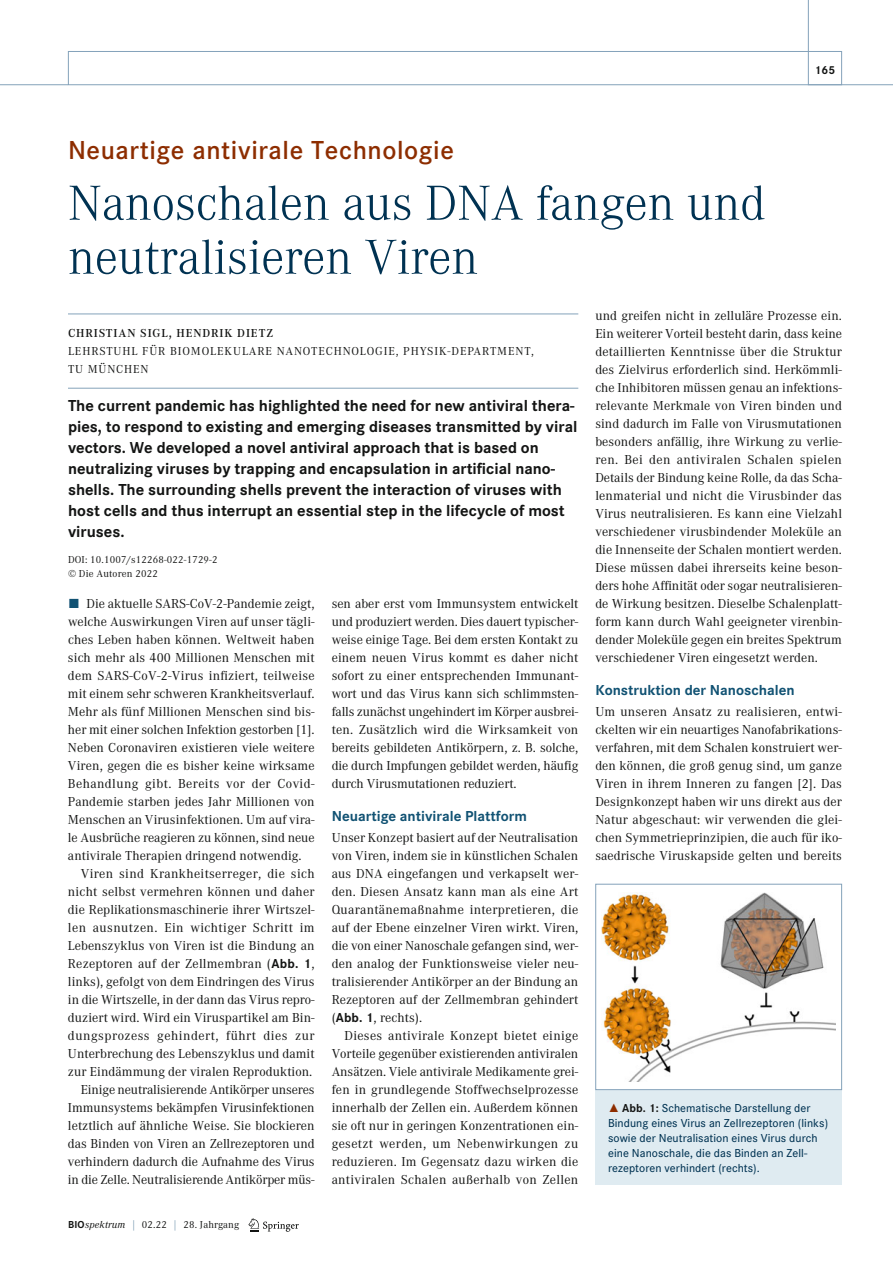
<style>
.page{position:relative;width:893px;height:1263px;background:#fff}
.page>*{position:absolute;margin:0;border:0;box-sizing:border-box;transform-origin:0 0}
.t1{font:300 51px/54px "Corporate A";color:#003252}
.t2{font:600 27px "Corporate S";letter-spacing:.02em;color:#8d2d00}
.t3{font:700 16.5px/21px "Corporate S";color:#131413}
.t4{font:700 15px "Corporate S";color:#115273}
.t5{font:13.5px/18px "Corporate A";letter-spacing:.005em;color:#131413;text-align:justify}
.t6{font:13.5px "Corporate A";letter-spacing:.03em;color:#131413}
.t7{font:13.5px "Corporate A";letter-spacing:.025em;color:#131413}
.t8{font:13.5px "Corporate A";letter-spacing:.04em;color:#131413}
.t9{font:500 12px/15px "Corporate S";letter-spacing:.005em;color:#003252}
.t10{font:12px/18px "Corporate A";letter-spacing:.075em;color:#131413}
.t11{font:600 12px "Corporate A";letter-spacing:.075em;color:#131413}
.t12{font:700 12px "Corporate S";color:#131413}
.t13{font:10.5px/13.5px "Corporate A";letter-spacing:.015em;color:#131413}
.s1{font-family:"The Sans Expert";color:#115273}
.s2{font-family:"Corporate S";font-weight:700}
.s3{font-style:italic}
.s4{color:#658ba6}
.s5{font-family:"The Sans Expert";font-weight:400;color:#8d2d00}
.s6{font-weight:700;color:#131413}
</style>
<div class="page">
<svg style="left:248px;top:1218px;width:51px;height:14px"></svg>
<hr style="left:68px;top:314px;width:510px;height:1px;background:#84a2ba">
<hr style="left:68px;top:388px;width:510px;height:1px;background:#84a2ba">
<div style="left:595px;top:1090px;width:247px;height:94px;background:#dfebf1"></div>
<img style="left:602px;top:892px;width:233px;height:190px">
<div style="left:595px;top:884px;width:247px;height:206px;border:1px solid #84a2ba"></div>
<svg style="left:807px;top:0;width:86px;height:85px"></svg>
<div style="left:68px;top:51px;width:774px;height:34px;border:1px solid #84a2ba"></div>
<hr style="left:0;top:84px;width:68px;height:1px;background:#84a2ba">
<h2 class="t2" style="left:68px;top:141px;width:387px">Neuartige antivirale Technologie</h2>
<h1 class="t1" style="left:68px;top:181px;width:699px">Nanoschalen aus DNA fangen und neutralisieren Viren</h1>
<p class="t12" style="left:814px;top:66px;width:22px">165</p>
<p class="t11" style="left:68px;top:329px;width:207px">CHRISTIAN SIGL, HENDRIK DIETZ</p>
<p class="t10" style="left:68px;top:343px;width:467px">LEHRSTUHL FÜR BIOMOLEKULARE NANOTECHNOLOGIE, PHYSIK-DEPARTMENT,<br>TU MÜNCHEN</p>
<p class="t3" style="left:68px;top:396px;width:511px">The current pandemic has highlighted the need for new antiviral thera&shy;pies, to respond to existing and emerging diseases transmitted by viral vectors. We developed a novel antiviral approach that is based on neutralizing viruses by trapping and encapsulation in artificial nano&shy;shells. The surrounding shells prevent the interaction of viruses with host cells and thus interrupt an essential step in the lifecycle of most viruses.</p>
<p class="t13" style="left:68px;top:554px;width:151px">DOI: 10.1007/s12268-022-1729-2 © Die Autoren 2022</p>
<p class="t5" style="left:68px;top:596px;width:248px"><span class="s1">ó</span> Die aktuelle SARS-CoV-2-Pandemie zeigt,</p>
<p class="t5" style="left:68px;top:614px;width:248px">welche Auswirkungen Viren auf unser tägli-</p>
<p class="t5" style="left:68px;top:632px;width:248px">ches Leben haben können. Weltweit haben</p>
<p class="t5" style="left:68px;top:650px;width:248px">sich mehr als 400 Millionen Menschen mit</p>
<p class="t5" style="left:68px;top:668px;width:248px">dem SARS-CoV-2-Virus infiziert, teilweise</p>
<p class="t5" style="left:68px;top:686px;width:248px">mit einem sehr schweren Krankheitsverlauf.</p>
<p class="t5" style="left:68px;top:704px;width:248px">Mehr als fünf Millionen Menschen sind bis-</p>
<p class="t5" style="left:68px;top:722px;width:248px">her mit einer solchen Infektion gestorben [1].</p>
<p class="t5" style="left:68px;top:740px;width:248px">Neben Coronaviren existieren viele weitere</p>
<p class="t5" style="left:68px;top:758px;width:248px">Viren, gegen die es bisher keine wirksame</p>
<p class="t6" style="left:68px;top:779px;width:248px">Behandlung gibt. Bereits vor der Covid-</p>
<p class="t5" style="left:68px;top:794px;width:248px">Pandemie starben jedes Jahr Millionen von</p>
<p class="t5" style="left:68px;top:812px;width:248px">Menschen an Virusinfektionen. Um auf vira-</p>
<p class="t5" style="left:68px;top:830px;width:248px">le Ausbrüche reagieren zu können, sind neue</p>
<p class="t5" style="left:68px;top:848px;width:235px">antivirale Therapien dringend notwendig.</p>
<p class="t7" style="left:81px;top:869px;width:235px">Viren sind Krankheitserreger, die sich</p>
<p class="t5" style="left:68px;top:884px;width:248px">nicht selbst vermehren können und daher</p>
<p class="t5" style="left:68px;top:902px;width:248px">die Replikationsmaschinerie ihrer Wirtszel-</p>
<p class="t6" style="left:68px;top:923px;width:248px">len ausnutzen. Ein wichtiger Schritt im</p>
<p class="t5" style="left:68px;top:938px;width:248px">Lebenszyklus von Viren ist die Bindung an</p>
<p class="t5" style="left:68px;top:956px;width:248px">Rezeptoren auf der Zellmembran (<span class="s2">Abb. 1</span>,</p>
<p class="t5" style="left:68px;top:974px;width:248px">links), gefolgt von dem Eindringen des Virus</p>
<p class="t5" style="left:68px;top:992px;width:248px">in die Wirtszelle, in der dann das Virus repro-</p>
<p class="t5" style="left:68px;top:1010px;width:248px">duziert wird. Wird ein Viruspartikel am Bin-</p>
<p class="t8" style="left:68px;top:1031px;width:248px">dungsprozess gehindert, führt dies zur</p>
<p class="t5" style="left:68px;top:1046px;width:248px">Unterbrechung des Lebenszyklus und damit</p>
<p class="t5" style="left:68px;top:1064px;width:246px">zur Eindämmung der viralen Reproduktion.</p>
<p class="t5" style="left:81px;top:1082px;width:235px">Einige neutralisierende Antikörper unseres</p>
<p class="t5" style="left:68px;top:1100px;width:248px">Immunsystems bekämpfen Virusinfektionen</p>
<p class="t5" style="left:68px;top:1118px;width:248px">letztlich auf ähnliche Weise. Sie blockieren</p>
<p class="t5" style="left:68px;top:1136px;width:248px">das Binden von Viren an Zellrezeptoren und</p>
<p class="t5" style="left:68px;top:1154px;width:248px">verhindern dadurch die Aufnahme des Virus</p>
<p class="t5" style="left:68px;top:1172px;width:248px">in die Zelle. Neutralisierende Antikörper müs-</p>
<p class="t5" style="left:332px;top:596px;width:248px">sen aber erst vom Immunsystem entwickelt und produziert werden. Dies dauert typischer&shy;weise einige Tage. Bei dem ersten Kontakt zu einem neuen Virus kommt es daher nicht sofort zu einer entsprechenden Immunant&shy;wort und das Virus kann sich schlimmsten&shy;falls zunächst ungehindert im Körper ausbrei&shy;ten. Zusätzlich wird die Wirksamkeit von bereits gebildeten Antikörpern, z. B. solche, die durch Impfungen gebildet werden, häufig durch Virusmutationen reduziert.</p>
<p class="t4" style="left:332px;top:811px;width:197px">Neuartige antivirale Plattform</p>
<p class="t5" style="left:332px;top:830px;width:248px">Unser Konzept basiert auf der Neutralisation von Viren, indem sie in künstlichen Schalen aus DNA eingefangen und verkapselt wer&shy;den. Diesen Ansatz kann man als eine Art Quarantänemaßnahme interpretieren, die auf der Ebene einzelner Viren wirkt. Viren, die von einer Nanoschale gefangen sind, wer&shy;den analog der Funktionsweise vieler neu&shy;tralisierender Antikörper an der Bindung an Rezeptoren auf der Zellmembran gehindert (<span class="s2">Abb. 1</span>, rechts).</p>
<p class="t5" style="left:332px;top:1028px;width:248px;text-indent:13px">Dieses antivirale Konzept bietet einige Vorteile gegenüber existierenden antiviralen Ansätzen. Viele antivirale Medikamente grei&shy;fen in grundlegende Stoffwechselprozesse innerhalb der Zellen ein. Außerdem können sie oft nur in geringen Konzentrationen ein&shy;gesetzt werden, um Nebenwirkungen zu reduzieren. Im Gegensatz dazu wirken die antiviralen Schalen außerhalb von Zellen</p>
<p class="t13" style="left:68px;top:1219px;width:173px"><span class="s2">BIO</span><span class="s3">spektrum</span> <span class="s4">|</span> 02.22 <span class="s4">|</span> 28. Jahrgang</p>
<p class="t5" style="left:595px;top:308px;width:248px">und greifen nicht in zelluläre Prozesse ein.<br>Ein weiterer Vorteil besteht darin, dass keine detaillierten Kenntnisse über die Struktur des Zielvirus erforderlich sind. Herkömmli&shy;che Inhibitoren müssen genau an infektions&shy;relevante Merkmale von Viren binden und sind dadurch im Falle von Virusmutationen besonders anfällig, ihre Wirkung zu verlie&shy;ren. Bei den antiviralen Schalen spielen Details der Bindung keine Rolle, da das Scha&shy;lenmaterial und nicht die Virusbinder das Virus neutralisieren. Es kann eine Vielzahl verschiedener virusbindender Moleküle an die Innenseite der Schalen montiert werden.<br>Diese müssen dabei ihrerseits keine beson&shy;ders hohe Affinität oder sogar neutralisieren&shy;de Wirkung besitzen. Dieselbe Schalenplatt&shy;form kann durch Wahl geeigneter virenbin&shy;dender Moleküle gegen ein breites Spektrum verschiedener Viren eingesetzt werden.</p>
<p class="t4" style="left:595px;top:685px;width:201px">Konstruktion der Nanoschalen</p>
<p class="t5" style="left:595px;top:704px;width:248px">Um unseren Ansatz zu realisieren, entwi&shy;ckelten wir ein neuartiges Nanofabrikations&shy;verfahren, mit dem Schalen konstruiert wer&shy;den können, die groß genug sind, um ganze Viren in ihrem Inneren zu fangen [2]. Das Designkonzept haben wir uns direkt aus der Natur abgeschaut: wir verwenden die glei&shy;chen Symmetrieprinzipien, die auch für iko&shy;saedrische Viruskapside gelten und bereits</p>
<p class="t9" style="left:608px;top:1101px;width:222px"><span class="s5">˚</span> <span class="s6">Abb. 1:</span> Schematische Darstellung der Bindung eines Virus an Zellrezeptoren (links) sowie der Neutralisation eines Virus durch eine Nanoschale, die das Binden an Zell&shy;rezeptoren verhindert (rechts).</p>
</div>
